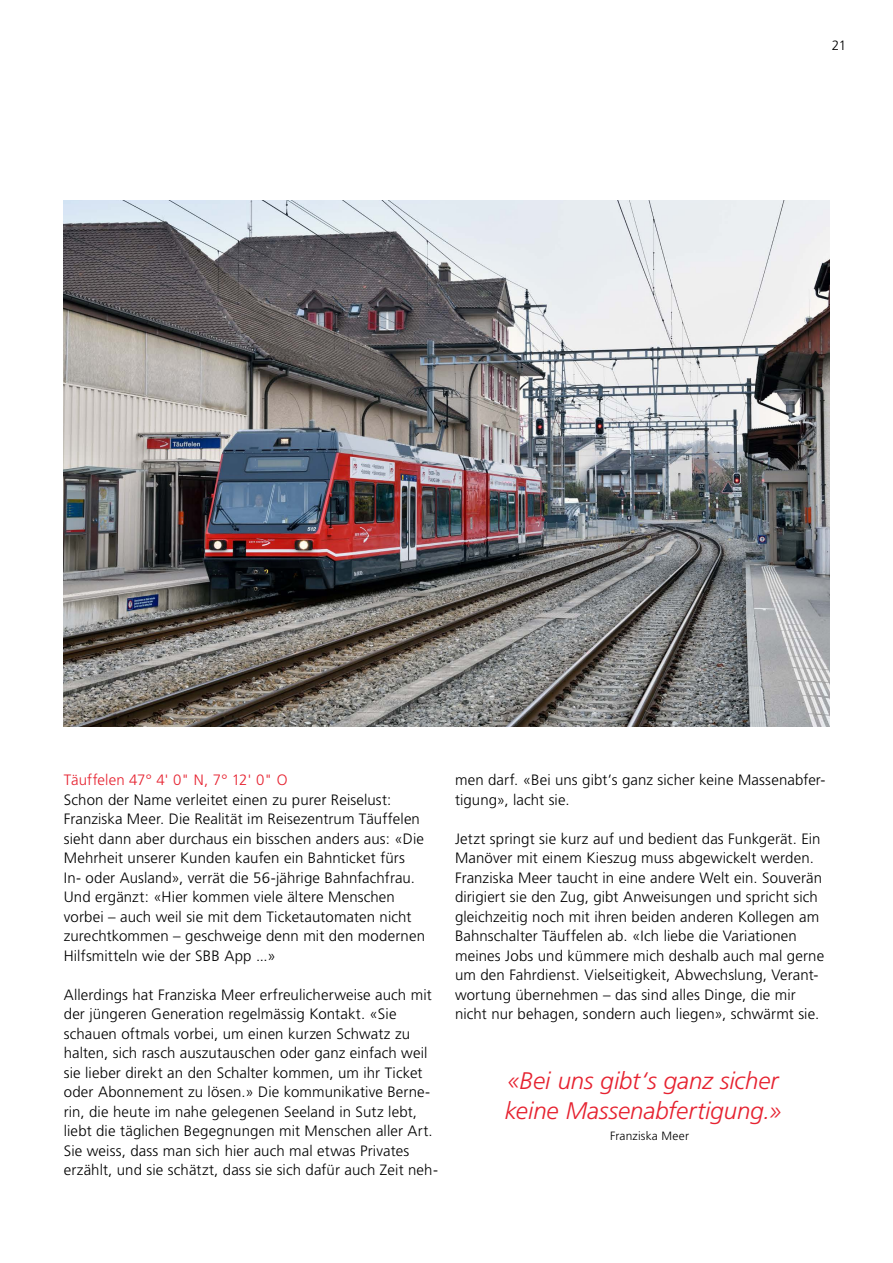
<style>
.page{position:relative;width:893px;height:1263px;background:#fff}
.page>*{position:absolute;margin:0;border:0;box-sizing:border-box;transform-origin:0 0}
.t1{font:italic 300 24px/30px "Frutiger";color:#e62230}
.t2{font:300 15px/19.5px "Frutiger";letter-spacing:.01em;color:#000}
.t3{font:300 15px "Frutiger";letter-spacing:.005em;color:#e62230}
.t4{font:300 13.5px "Frutiger";color:#000}
.t5{font:300 12px "Frutiger";letter-spacing:.015em;color:#000}
</style>
<div class="page">
<img style="left:64px;top:200px;width:765px;height:527px">
<p class="t4" style="left:832px;top:38px;width:16px">21</p>
<p class="t3" style="left:64px;top:772px;width:225px">Täuffelen 47° 4' 0" N, 7° 12' 0" O</p>
<p class="t2" style="left:64px;top:790px;width:363px">Schon der Name verleitet einen zu purer Reiselust:<br>Franziska Meer. Die Realität im Reisezentrum Täuffelen sieht dann aber durchaus ein bisschen anders aus: «Die Mehrheit unserer Kunden kaufen ein Bahnticket fürs In- oder Ausland», verrät die 56-jährige Bahnfachfrau.<br>Und ergänzt: «Hier kommen viele ältere Menschen vorbei – auch weil sie mit dem Ticketautomaten nicht zurechtkommen – geschweige denn mit den modernen Hilfsmitteln wie der SBB App ...»</p>
<p class="t2" style="left:64px;top:985px;width:376px">Allerdings hat Franziska Meer erfreulicherweise auch mit der jüngeren Generation regelmässig Kontakt. «Sie schauen oftmals vorbei, um einen kurzen Schwatz zu halten, sich rasch auszutauschen oder ganz einfach weil sie lieber direkt an den Schalter kommen, um ihr Ticket oder Abonnement zu lösen.» Die kommunikative Berne&shy;rin, die heute im nahe gelegenen Seeland in Sutz lebt, liebt die täglichen Begegnungen mit Menschen aller Art.<br>Sie weiss, dass man sich hier auch mal etwas Privates erzählt, und sie schätzt, dass sie sich dafür auch Zeit neh-</p>
<p class="t2" style="left:455px;top:770px;width:372px">men darf. «Bei uns gibt’s ganz sicher keine Massenabfer&shy;tigung», lacht sie.</p>
<p class="t2" style="left:455px;top:829px;width:371px">Jetzt springt sie kurz auf und bedient das Funkgerät. Ein Manöver mit einem Kieszug muss abgewickelt werden.<br>Franziska Meer taucht in eine andere Welt ein. Souverän dirigiert sie den Zug, gibt Anweisungen und spricht sich gleichzeitig noch mit ihren beiden anderen Kollegen am Bahnschalter Täuffelen ab. «Ich liebe die Variationen meines Jobs und kümmere mich deshalb auch mal gerne um den Fahrdienst. Vielseitigkeit, Abwechslung, Verant&shy;wortung übernehmen – das sind alles Dinge, die mir nicht nur behagen, sondern auch liegen», schwärmt sie.</p>
<h1 class="t1" style="left:505px;top:1066px;width:278px">«Bei uns gibt‘s ganz sicher keine Massenabfertigung.»</h1>
<p class="t5" style="left:610px;top:1129px;width:80px">Franziska Meer</p>
</div>
